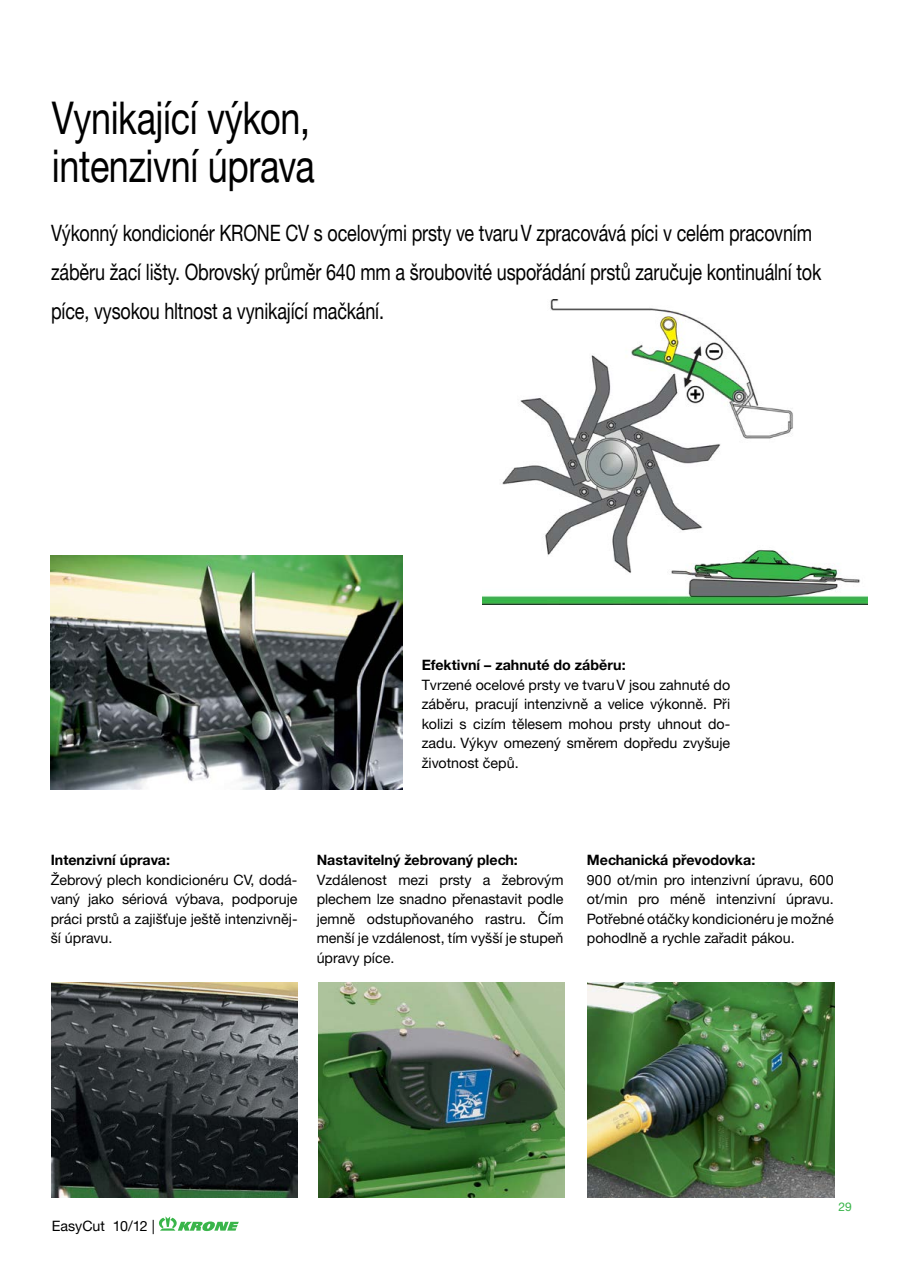
<style>
.page{position:relative;width:898px;height:1268px;background:#fff}
.page>*{position:absolute;margin:0;border:0;box-sizing:border-box;transform-origin:0 0}
.t1{font:45px/48.8px "Helvetica Neue CE";letter-spacing:-.01em;color:#000;scale:.8 1}
.t2{font:22.5px/39px "Helvetica Neue CE";letter-spacing:-.01em;color:#000;scale:.8 1}
.t3{font:14.25px/19.5px "Helvetica Neue CE";color:#000;text-align:justify}
.t4{font:700 14.25px "Helvetica Neue CE";color:#000}
.t5{font:12px "Helvetica Neue LT";color:#39b54a}
</style>
<div class="page">
<img style="left:51px;top:982px;width:246px;height:214px">
<img style="left:318px;top:982px;width:246px;height:215px">
<img style="left:587px;top:982px;width:246px;height:214px">
<img style="left:482px;top:299px;width:384px;height:306px">
<img style="left:51px;top:555px;width:351px;height:234px">
<svg style="left:159px;top:1216px;width:80px;height:14px"></svg>
<h1 class="t1" style="left:52px;top:93px;width:330px">Vynikající výkon, intenzivní úprava</h1>
<h2 class="t2" style="left:51px;top:213px;width:964px">Výkonný kondicionér KRONE CV s ocelovými prsty ve tvaru V zpracovává píci v celém pracovním záběru žací lišty. Obrovský průměr 640 mm a šroubovité uspořádání prstů zaručuje kontinuální tok píce, vysokou hltnost a vynikající mačkání.</h2>
<p class="t4" style="left:421px;top:656px;width:205px">Efektivní – zahnuté do záběru:</p>
<p class="t3" style="left:421px;top:674px;width:310px">Tvrzené ocelové prsty ve tvaru V jsou zahnuté do záběru, pracují intenzivně a velice výkonně. Při kolizi s cizím tělesem mohou prsty uhnout do&shy;zadu. Výkyv omezený směrem dopředu zvyšuje životnost čepů.</p>
<p class="t4" style="left:51px;top:851px;width:121px">Intenzivní úprava:</p>
<p class="t3" style="left:51px;top:869px;width:248px">Žebrový plech kondicionéru CV, dodá&shy;vaný jako sériová výbava, podporuje práci prstů a zajišťuje ještě intenzivněj&shy;ší úpravu.</p>
<p class="t4" style="left:316px;top:851px;width:203px">Nastavitelný žebrovaný plech:</p>
<p class="t3" style="left:316px;top:869px;width:248px">Vzdálenost mezi prsty a žebrovým plechem lze snadno přenastavit podle jemně odstupňovaného rastru. Čím menší je vzdálenost, tím vyšší je stupeň úpravy píce.</p>
<p class="t4" style="left:586px;top:851px;width:170px">Mechanická převodovka:</p>
<p class="t3" style="left:586px;top:869px;width:248px">900 ot/min pro intenzivní úpravu, 600 ot/min pro méně intenzivní úpravu.<br>Potřebné otáčky kondicionéru je možné pohodlně a rychle zařadit pákou.</p>
<p class="t3" style="left:52px;top:1215px;width:105px">EasyCut 10/12 |</p>
<p class="t5" style="left:838px;top:1198px;width:15px">29</p>
</div>
